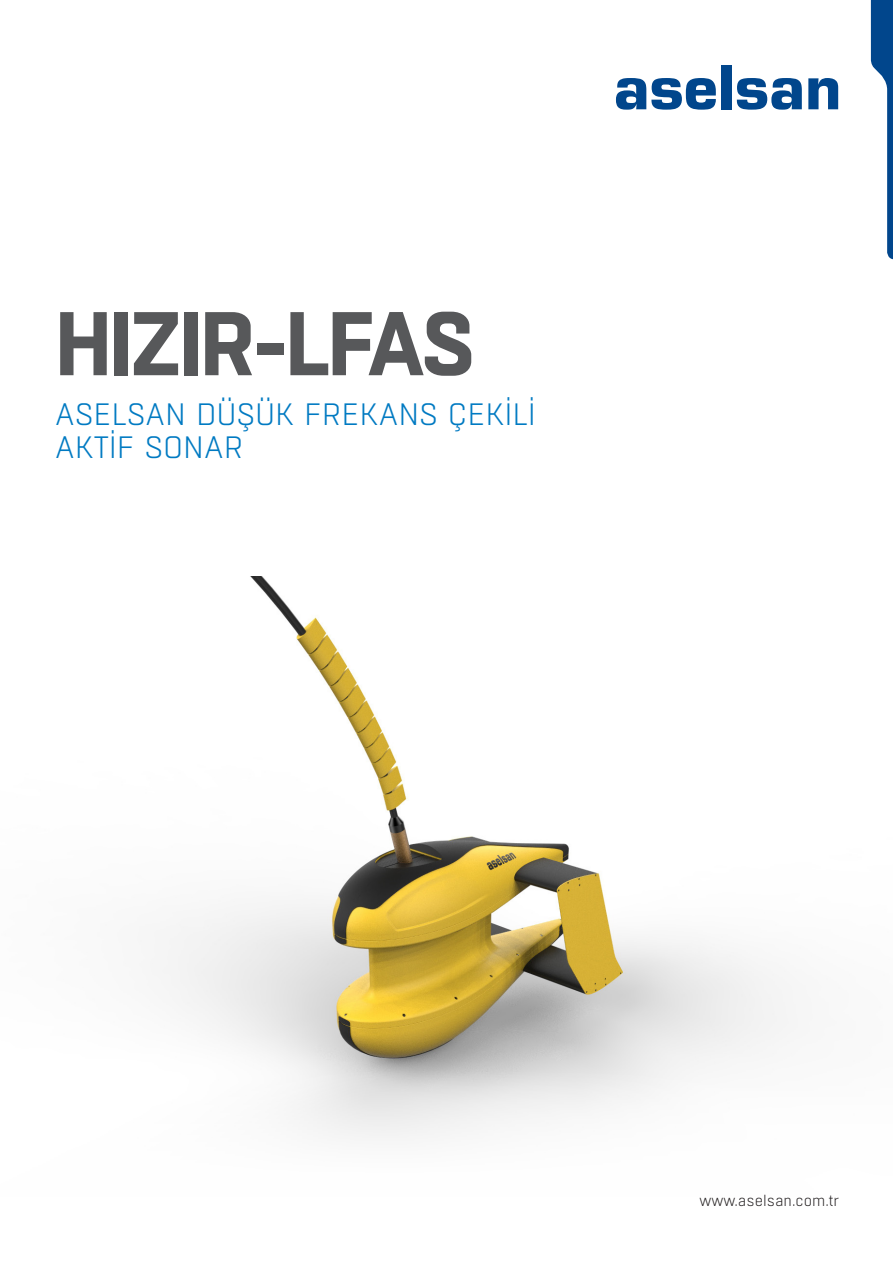
<style>
.page{position:relative;width:893px;height:1263px;background:#fff}
.page>*{position:absolute;margin:0;border:0;box-sizing:border-box;transform-origin:0 0}
.t1{font:700 90px "Boxed";letter-spacing:-.04em;color:#57585a}
.t2{font:300 30.9px/32.8px "Boxed";letter-spacing:-.005em;color:#007ac2}
.t3{font:300 15px "Boxed";color:#231f20}
</style>
<div class="page">
<svg style="left:616px;top:78px;width:100px;height:32px"></svg>
<div style="left:721px;top:65px;width:10px;height:44px;background:#01468c"></div>
<svg style="left:737px;top:78px;width:65px;height:32px"></svg>
<svg style="left:808px;top:78px;width:30px;height:31px"></svg>
<svg style="left:871px;top:0;width:22px;height:259px"></svg>
<img style="left:152px;top:577px;width:637px;height:561px">
<p class="t1" style="left:55px;top:283px;width:422px">HIZIR-LFAS</p>
<p class="t2" style="left:55px;top:398px;width:482px">ASELSAN DÜŞÜK FREKANS ÇEKILI<br>AKTIF SONAR</p>
<p class="t3" style="left:700px;top:1191px;width:141px">www.aselsan.com.tr</p>
</div>
